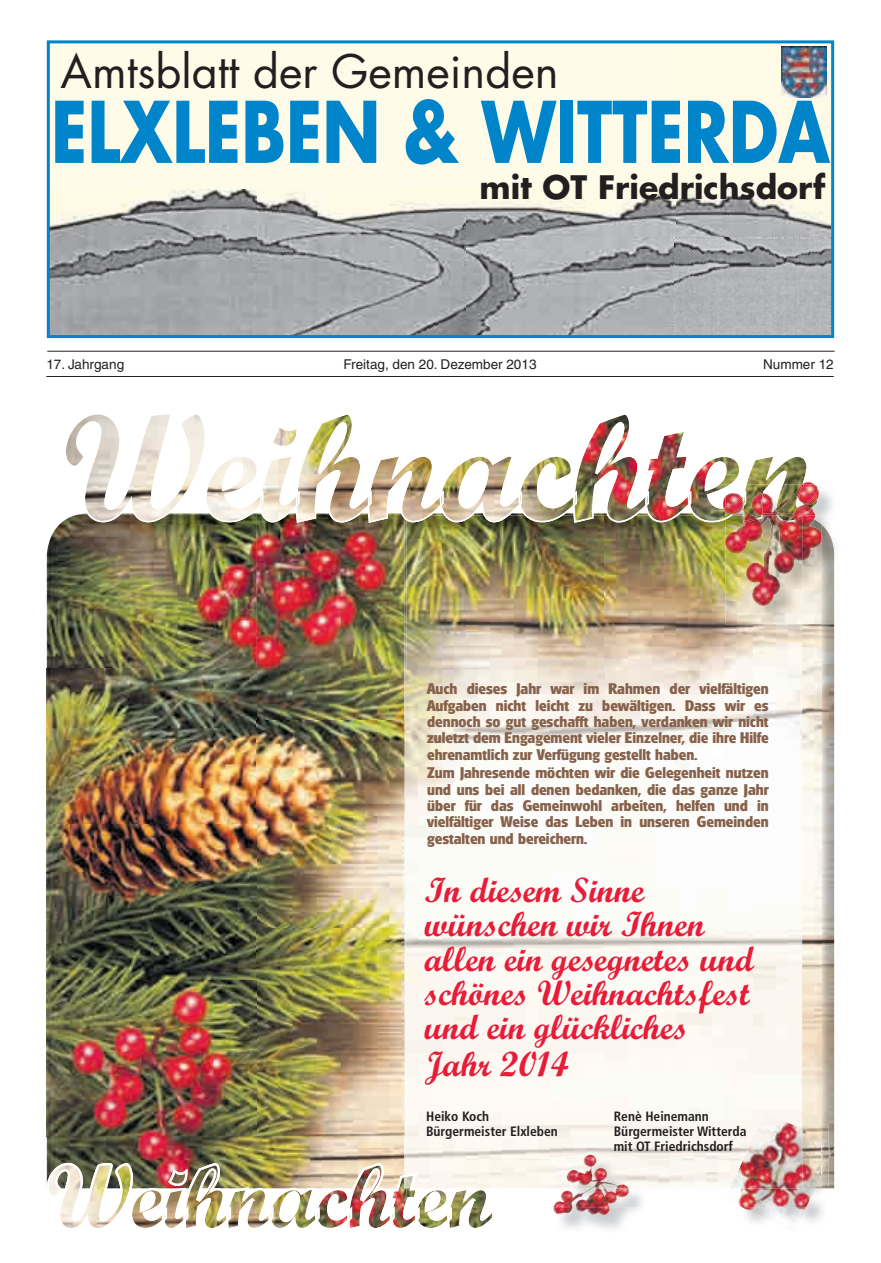
<style>
.page{position:relative;width:881px;height:1263px;background:#fff}
.page>*{position:absolute;margin:0;border:0;box-sizing:border-box;transform-origin:0 0}
.t1{font:700 82.5px "Futura LT";color:#0084ca;scale:.8 1}
.t2{font:45px "Futura LT";color:#231f20}
.t3{font:700 35.25px/34.8px "Script";color:#e61c38}
.t4{font:700 31.5px "Futura LT";color:#231f20}
.t5{font:700 15px/16.4px "Glasgow";color:#86614b;text-align:justify}
.t6{font:700 condensed 13.5px/14.7px "Frutiger LT";color:#231f20}
.t7{font:13.5px "Helvetica LT";color:#231f20}
</style>
<div class="page">
<hr style="left:46px;top:376px;width:787px;height:1px;background:#231f20">
<hr style="left:47px;top:351px;width:787px;height:1px;background:#231f20">
<svg style="left:47px;top:40px;width:786px;height:298px;fill:#fefae5"></svg>
<img style="left:781px;top:46px;width:45px;height:51px">
<img style="left:47px;top:520px;width:357px;height:643px">
<img style="left:820px;top:624px;width:13px;height:564px">
<img style="left:752px;top:624px;width:68px;height:502px">
<img style="left:444px;top:1139px;width:285px;height:68px">
<img style="left:404px;top:523px;width:40px;height:640px">
<img style="left:406px;top:523px;width:197px;height:614px">
<img style="left:603px;top:523px;width:149px;height:603px">
<img style="left:47px;top:1163px;width:447px;height:65px">
<img style="left:406px;top:1172px;width:77px;height:16px">
<img style="left:427px;top:1126px;width:302px;height:13px">
<img style="left:820px;top:1126px;width:8px;height:12px">
<img style="left:820px;top:1175px;width:8px;height:13px">
<img style="left:801px;top:1126px;width:19px;height:3px">
<img style="left:828px;top:1142px;width:5px;height:17px">
<img style="left:724px;top:1188px;width:90px;height:19px">
<img style="left:729px;top:1112px;width:65px;height:76px">
<img style="left:820px;top:1138px;width:8px;height:37px">
<img style="left:741px;top:1207px;width:65px;height:18px">
<img style="left:801px;top:1129px;width:19px;height:59px">
<img style="left:740px;top:1126px;width:61px;height:62px">
<img style="left:556px;top:1188px;width:4px;height:14px">
<img style="left:556px;top:1157px;width:10px;height:31px">
<img style="left:628px;top:1188px;width:19px;height:19px">
<img style="left:628px;top:1157px;width:19px;height:31px">
<svg style="left:585px;top:1154px;width:9px;height:3px"></svg>
<svg style="left:553px;top:1202px;width:3px;height:11px"></svg>
<img style="left:556px;top:1207px;width:53px;height:8px">
<img style="left:560px;top:1188px;width:68px;height:19px">
<img style="left:566px;top:1157px;width:62px;height:31px">
<img style="left:64px;top:414px;width:743px;height:109px">
<img style="left:818px;top:489px;width:17px;height:135px">
<img style="left:820px;top:524px;width:13px;height:100px">
<img style="left:801px;top:561px;width:19px;height:63px">
<img style="left:725px;top:524px;width:76px;height:100px">
<svg style="left:800px;top:482px;width:14px;height:2px"></svg>
<svg style="left:722px;top:497px;width:3px;height:14px"></svg>
<img style="left:801px;top:516px;width:19px;height:45px">
<img style="left:725px;top:523px;width:53px;height:83px">
<img style="left:725px;top:484px;width:92px;height:39px">
<h2 class="t2" style="left:61px;top:43px;width:499px">Amtsblatt der Gemeinden</h2>
<h1 class="t1" style="left:51px;top:77px;width:974px">ELXLEBEN &amp; WITTERDA</h1>
<h3 class="t4" style="left:479px;top:166px;width:347px">mit OT Friedrichsdorf</h3>
<p class="t7" style="left:46px;top:356px;width:79px">17. Jahrgang</p>
<p class="t7" style="left:343px;top:356px;width:194px">Freitag, den 20. Dezember 2013</p>
<p class="t7" style="left:762px;top:356px;width:72px">Nummer 12</p>
<p class="t5" style="left:427px;top:680px;width:343px">Auch dieses Jahr war im Rahmen der vielfältigen Aufgaben nicht leicht zu bewältigen. Dass wir es dennoch so gut geschafft haben, verdanken wir nicht zuletzt dem Engagement vieler Einzelner, die ihre Hilfe ehrenamtlich zur Verfügung gestellt haben.</p>
<p class="t5" style="left:427px;top:764px;width:343px">Zum Jahresende möchten wir die Gelegenheit nutzen und uns bei all denen bedanken, die das ganze Jahr über für das Gemeinwohl arbeiten, helfen und in vielfältiger Weise das Leben in unseren Gemeinden gestalten und bereichern.</p>
<h3 class="t3" style="left:424px;top:872px;width:331px">In diesem Sinne wünschen wir Ihnen allen ein gesegnetes und schönes Weihnachtsfest und ein glückliches<br>Jahr 2014</h3>
<p class="t6" style="left:426px;top:1109px;width:65px">Heiko Koch</p>
<p class="t6" style="left:613px;top:1109px;width:97px">Renè Heinemann</p>
<p class="t6" style="left:426px;top:1124px;width:133px">Bürgermeister Elxleben</p>
<p class="t6" style="left:613px;top:1124px;width:134px">Bürgermeister Witterda mit OT Friedrichsdorf</p>
</div>
